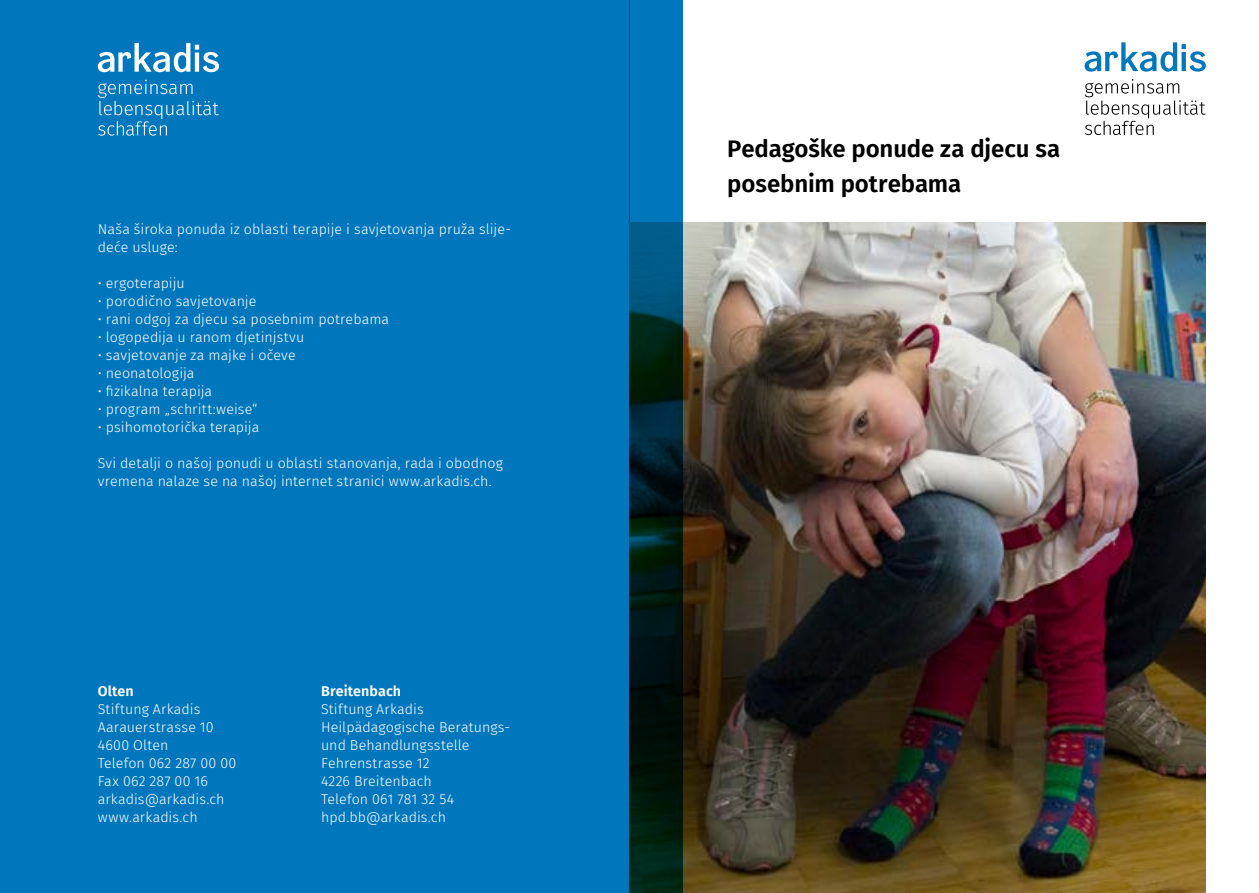
<style>
.page{position:relative;width:1259px;height:893px;background:#fff}
.page>*{position:absolute;margin:0;border:0;box-sizing:border-box;transform-origin:0 0}
.t1{font:600 24px/34.5px "Fira Sans";letter-spacing:-.005em;color:#000}
.t2{font:300 14.25px/18px "Fira Sans";letter-spacing:.005em;color:#fff}
.t3{font:600 14.25px "Fira Sans";letter-spacing:.01em;color:#fff}
</style>
<div class="page">
<div style="left:0;top:0;width:629px;height:893px;background:#0077bd"></div>
<svg style="left:98px;top:43px;width:121px;height:29px"></svg>
<svg style="left:98px;top:80px;width:121px;height:56px"></svg>
<svg style="left:1084px;top:42px;width:121px;height:30px"></svg>
<svg style="left:1085px;top:79px;width:120px;height:56px"></svg>
<img style="left:682px;top:223px;width:523px;height:670px">
<svg style="left:629px;top:0;width:53px;height:893px;background:#00384a"></svg>
<p class="t2" style="left:98px;top:220px;width:415px">Naša široka ponuda iz oblasti terapije i savjetovanja pruža slije&shy;deće usluge:</p>
<p class="t2" style="left:98px;top:274px;width:88px">• ergoterapiju</p>
<p class="t2" style="left:98px;top:292px;width:160px">• porodično savjetovanje</p>
<p class="t2" style="left:98px;top:310px;width:293px">• rani odgoj za djecu sa posebnim potrebama</p>
<p class="t2" style="left:98px;top:328px;width:208px">• logopedija u ranom djetinjstvu</p>
<p class="t2" style="left:98px;top:346px;width:199px">• savjetovanje za majke i očeve</p>
<p class="t2" style="left:98px;top:364px;width:98px">• neonatologija</p>
<p class="t2" style="left:98px;top:382px;width:116px">• fizikalna terapija</p>
<p class="t2" style="left:98px;top:400px;width:161px">• program „schritt:weise“</p>
<p class="t2" style="left:98px;top:418px;width:163px">• psihomotorička terapija</p>
<p class="t2" style="left:98px;top:454px;width:406px">Svi detalji o našoj ponudi u oblasti stanovanja, rada i obodnog vremena nalaze se na našoj internet stranici www.arkadis.ch.</p>
<p class="t3" style="left:98px;top:679px;width:37px">Olten</p>
<p class="t2" style="left:98px;top:700px;width:140px">Stiftung Arkadis<br>Aarauerstrasse 10<br>4600 Olten<br>Telefon 062 287 00 00<br>Fax 062 287 00 16 arkadis@arkadis.ch www.arkadis.ch</p>
<p class="t3" style="left:321px;top:679px;width:82px">Breitenbach</p>
<p class="t2" style="left:321px;top:700px;width:191px">Stiftung Arkadis<br>Heilpädagogische Beratungs&shy;und Behandlungsstelle<br>Fehrenstrasse 12<br>4226 Breitenbach<br>Telefon 061 781 32 54 hpd.bb@arkadis.ch</p>
<h1 class="t1" style="left:727px;top:130px;width:334px">Pedagoške ponude za djecu sa posebnim potrebama</h1>
</div>
